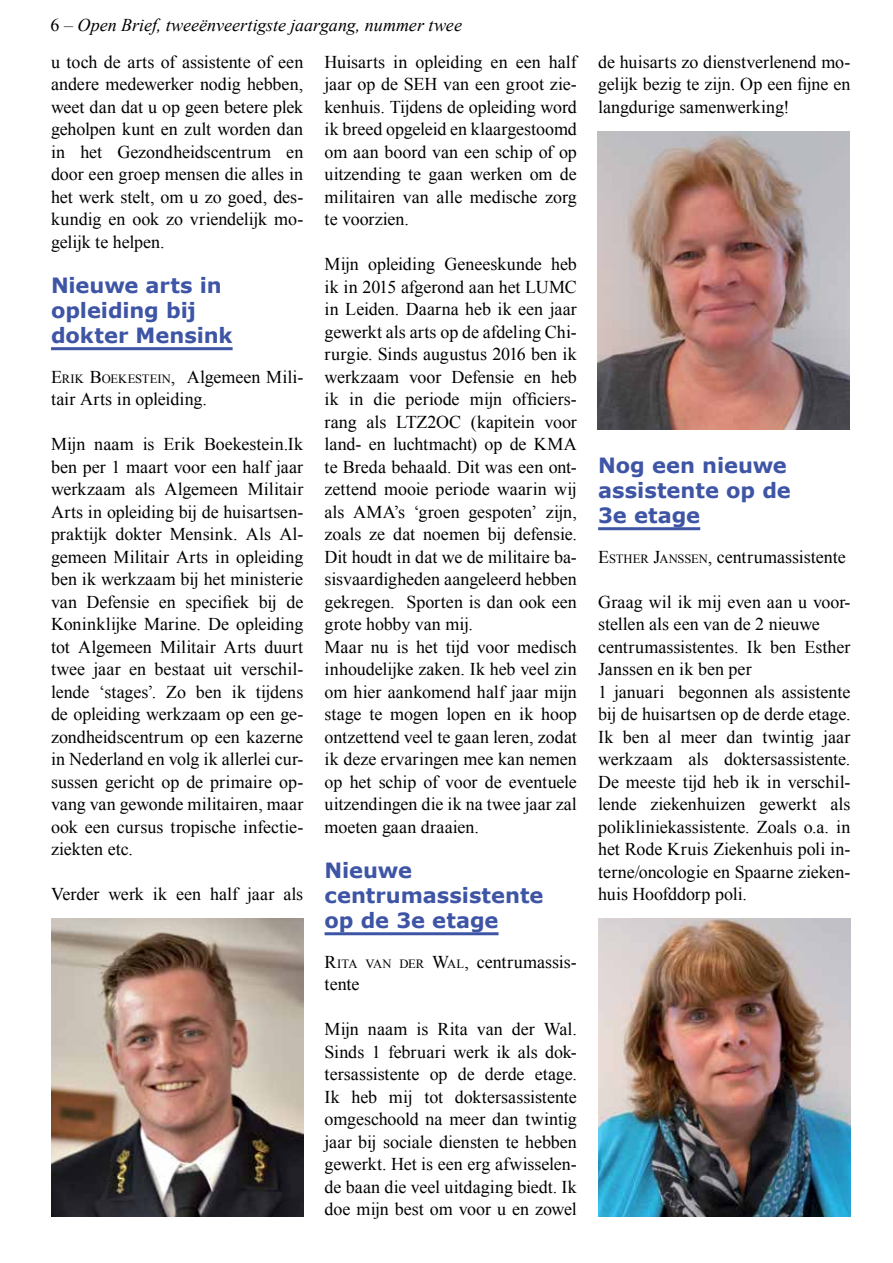
<style>
.page{position:relative;width:893px;height:1263px;background:#fff}
.page>*{position:absolute;margin:0;border:0;box-sizing:border-box;transform-origin:0 0}
.t1{font:700 21px/25.2px "Verdana";letter-spacing:-.005em;color:#3e54a5}
.t2{font:18px/22.5px "Times New Roman";color:#000;text-align:justify}
.t3{font:italic 18px/36.9px "Times New Roman";color:#000}
.s1{font-style:normal}
.s2{font-style:inherit}
.s3{font-size:12.6px}
</style>
<div class="page">
<hr style="left:51px;top:347px;width:182px;height:3px;background:#3e54a5">
<hr style="left:325px;top:932px;width:174px;height:3px;background:#3e54a5">
<hr style="left:598px;top:527px;width:102px;height:3px;background:#3e54a5">
<img style="left:51px;top:918px;width:252px;height:298px">
<img style="left:597px;top:132px;width:252px;height:297px">
<img style="left:598px;top:918px;width:252px;height:298px">
<p class="t3" style="left:51px;top:6px;width:413px"><span class="s1">6</span> – Open Brief, tweeënveertigste jaargang, nummer twee <span class="s1">u toch de arts of assistente of een</span></p>
<p class="t2" style="left:51px;top:72px;width:254px">andere medewerker nodig hebben, weet dan dat u op geen betere plek geholpen kunt en zult worden dan in het Gezondheidscentrum en door een groep mensen die alles in het werk stelt, om u zo goed, des&shy;kundig en ook zo vriendelijk mo&shy;gelijk te helpen.</p>
<p class="t1" style="left:51px;top:272px;width:183px">Nieuwe arts in opleiding bij dokter Mensink</p>
<p class="t2" style="left:51px;top:365px;width:254px"><span class="s2">E</span><span class="s3">RIK</span> <span class="s2">B</span><span class="s3">OEKESTEIN</span>, Algemeen Mili&shy;tair Arts in opleiding.</p>
<p class="t2" style="left:51px;top:432px;width:254px">Mijn naam is Erik Boekestein.Ik ben per 1 maart voor een half jaar werkzaam als Algemeen Militair Arts in opleiding bij de huisartsen&shy;praktijk dokter Mensink. Als Al&shy;gemeen Militair Arts in opleiding ben ik werkzaam bij het ministerie van Defensie en specifiek bij de Koninklijke Marine. De opleiding tot Algemeen Militair Arts duurt twee jaar en bestaat uit verschil&shy;lende ‘stages’. Zo ben ik tijdens de opleiding werkzaam op een ge&shy;zondheidscentrum op een kazerne in Nederland en volg ik allerlei cur&shy;sussen gericht op de primaire op&shy;vang van gewonde militairen, maar ook een cursus tropische infectie&shy;ziekten etc.</p>
<p class="t2" style="left:51px;top:882px;width:254px">Verder werk ik een half jaar als</p>
<p class="t2" style="left:325px;top:50px;width:254px">Huisarts in opleiding en een half jaar op de SEH van een groot zie&shy;kenhuis. Tijdens de opleiding word ik breed opgeleid en klaargestoomd om aan boord van een schip of op uitzending te gaan werken om de militairen van alle medische zorg te voorzien.</p>
<p class="t2" style="left:325px;top:252px;width:254px;text-align:left">Mijn opleiding Geneeskunde heb ik in 2015 afgerond aan het LUMC in Leiden. Daarna heb ik een jaar gewerkt als arts op de afdeling Chi&shy;rurgie. Sinds augustus 2016 ben ik werkzaam voor Defensie en heb ik in die periode mijn officiers&shy;rang als LTZ2OC (kapitein voor land- en luchtmacht) op de KMA te Breda behaald. Dit was een ont&shy;zettend mooie periode waarin wij als AMA’s ‘groen gespoten’ zijn, zoals ze dat noemen bij defensie.<br>Dit houdt in dat we de militaire ba&shy;sisvaardigheden aangeleerd hebben gekregen. Sporten is dan ook een grote hobby van mij.<br>Maar nu is het tijd voor medisch inhoudelijke zaken. Ik heb veel zin om hier aankomend half jaar mijn stage te mogen lopen en ik hoop ontzettend veel te gaan leren, zodat ik deze ervaringen mee kan nemen op het schip of voor de eventuele uitzendingen die ik na twee jaar zal moeten gaan draaien.</p>
<p class="t1" style="left:325px;top:857px;width:220px">Nieuwe centrumassistente op de 3e etage</p>
<p class="t2" style="left:325px;top:950px;width:254px"><span class="s2">R</span><span class="s3">ITA VAN DER</span> <span class="s2">W</span><span class="s3">AL</span>, centrumassis&shy;tente</p>
<p class="t2" style="left:325px;top:1017px;width:254px">Mijn naam is Rita van der Wal.<br>Sinds 1 februari werk ik als dok&shy;tersassistente op de derde etage.<br>Ik heb mij tot doktersassistente omgeschoold na meer dan twintig jaar bij sociale diensten te hebben gewerkt. Het is een erg afwisselen&shy;de baan die veel uitdaging biedt. Ik doe mijn best om voor u en zowel</p>
<p class="t2" style="left:598px;top:50px;width:254px">de huisarts zo dienstverlenend mo&shy;gelijk bezig te zijn. Op een fijne en langdurige samenwerking!</p>
<p class="t1" style="left:598px;top:452px;width:194px">Nog een nieuwe assistente op de<br>3e etage</p>
<p class="t2" style="left:598px;top:545px;width:249px"><span class="s2">E</span><span class="s3">STHER</span> <span class="s2">J</span><span class="s3">ANSSEN</span><span class="s2">,</span> centrumassistente</p>
<p class="t2" style="left:598px;top:590px;width:254px;text-align:left">Graag wil ik mij even aan u voor&shy;stellen als een van de 2 nieuwe centrumassistentes. Ik ben Esther<br>Janssen en ik ben per<br>1 januari begonnen als assistente bij de huisartsen op de derde etage.<br>Ik ben al meer dan twintig jaar werkzaam als doktersassistente.<br>De meeste tijd heb ik in verschil&shy;lende ziekenhuizen gewerkt als polikliniekassistente. Zoals o.a. in het Rode Kruis Ziekenhuis poli in&shy;terne/oncologie en Spaarne zieken&shy;huis Hoofddorp poli.</p>
</div>
